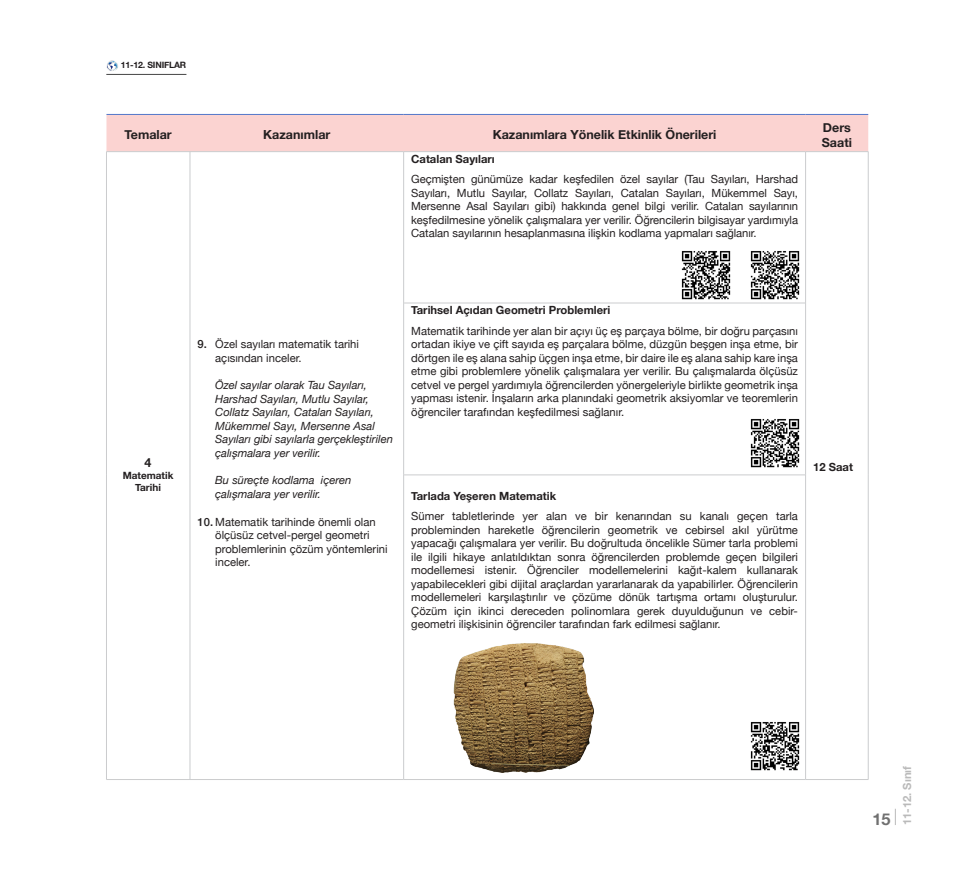
<style>
.page{position:relative;width:957px;height:886px;background:#fff}
.page>*{position:absolute;margin:0;border:0;box-sizing:border-box;transform-origin:0 0}
.t1{font:700 16.25px "Helvetica Neue";color:#707070}
.t2{font:700 12.5px/15px "Helvetica Neue";color:#231f20}
.t3{font:11.25px/13.5px "Helvetica Neue";color:#231f20;text-align:justify}
.t4{font:italic 11.25px/13.5px "Helvetica Neue";color:#231f20}
.t5{font:700 11.25px "Helvetica Neue";color:#231f20}
.t6{font:700 11.25px "Helvetica Neue";color:#bababa}
.t7{font:700 10px/12px "Helvetica Neue";color:#231f20;text-align:center}
.t8{font:700 8.75px "Helvetica Neue";letter-spacing:-.02em;color:#231f20}
.s1{font-weight:500}
</style>
<div class="page">
<svg style="left:895px;top:809px;width:1px;height:16px"></svg>
<svg style="left:106px;top:60px;width:12px;height:11px"></svg>
<hr style="left:106px;top:74px;width:80px;height:1px;background:#454545">
<div style="left:106px;top:115px;width:762px;height:36px;background:#fbd3d1"></div>
<hr style="left:868px;top:152px;width:1px;height:151px;background:#cbccce">
<hr style="left:868px;top:303px;width:1px;height:172px;background:#cbccce">
<hr style="left:868px;top:475px;width:1px;height:304px;background:#cbccce">
<hr style="left:106px;top:151px;width:84px;height:1px;background:#cbccce">
<hr style="left:106px;top:152px;width:1px;height:151px;background:#cbccce">
<hr style="left:190px;top:151px;width:214px;height:1px;background:#cbccce">
<hr style="left:106px;top:303px;width:1px;height:172px;background:#cbccce">
<hr style="left:106px;top:475px;width:1px;height:304px;background:#cbccce">
<hr style="left:106px;top:779px;width:84px;height:1px;background:#cbccce">
<hr style="left:190px;top:779px;width:214px;height:1px;background:#cbccce">
<hr style="left:404px;top:151px;width:401px;height:1px;background:#cbccce">
<hr style="left:805px;top:151px;width:63px;height:1px;background:#cbccce">
<hr style="left:805px;top:779px;width:63px;height:1px;background:#cbccce">
<hr style="left:404px;top:303px;width:401px;height:1px;background:#cbccce">
<hr style="left:404px;top:475px;width:401px;height:1px;background:#cbccce">
<hr style="left:404px;top:779px;width:401px;height:1px;background:#cbccce">
<hr style="left:189px;top:152px;width:1px;height:151px;background:#cbccce">
<hr style="left:189px;top:303px;width:1px;height:172px;background:#cbccce">
<hr style="left:189px;top:475px;width:1px;height:304px;background:#cbccce">
<hr style="left:403px;top:152px;width:1px;height:151px;background:#cbccce">
<hr style="left:805px;top:152px;width:1px;height:151px;background:#cbccce">
<hr style="left:403px;top:303px;width:1px;height:172px;background:#cbccce">
<hr style="left:805px;top:303px;width:1px;height:172px;background:#cbccce">
<hr style="left:403px;top:475px;width:1px;height:304px;background:#cbccce">
<hr style="left:805px;top:475px;width:1px;height:304px;background:#cbccce">
<hr style="left:106px;top:114px;width:84px;height:1px;background:#5277c9">
<hr style="left:190px;top:114px;width:214px;height:1px;background:#5277c9">
<hr style="left:404px;top:114px;width:401px;height:1px;background:#5277c9">
<hr style="left:805px;top:114px;width:63px;height:1px;background:#5277c9">
<img style="left:453px;top:643px;width:141px;height:129px">
<img style="left:750px;top:251px;width:50px;height:49px">
<img style="left:750px;top:419px;width:50px;height:49px">
<img style="left:750px;top:722px;width:50px;height:49px">
<img style="left:681px;top:251px;width:50px;height:49px">
<p class="t8" style="left:121px;top:58px;width:67px">11-12. SINIFLAR</p>
<p class="t2" style="left:125px;top:127px;width:49px">Temalar</p>
<p class="t2" style="left:263px;top:127px;width:69px">Kazanımlar</p>
<p class="t2" style="left:493px;top:127px;width:225px">Kazanımlara Yönelik Etkinlik Önerileri</p>
<p class="t2" style="left:822px;top:120px;width:32px">Ders<br>Saati</p>
<p class="t5" style="left:411px;top:150px;width:85px">Catalan Sayıları</p>
<p class="t3" style="left:411px;top:173px;width:388px">Geçmişten günümüze kadar keşfedilen özel sayılar (Tau Sayıları, Harshad Sayıları, Mutlu Sayılar, Collatz Sayıları, Catalan Sayıları, Mükemmel Sayı, Mersenne Asal Sayıları gibi) hakkında genel bilgi verilir. Catalan sayılarının keşfedilmesine yönelik çalışmalara yer verilir. Öğrencilerin bilgisayar yardımıyla Catalan sayılarının hesaplanmasına ilişkin kodlama yapmaları sağlanır.</p>
<p class="t2" style="left:145px;top:455px;width:8px">4</p>
<p class="t7" style="left:123px;top:470px;width:52px">Matematik<br>Tarihi</p>
<p class="t3" style="left:215px;top:338px;width:145px;text-indent:-18px"><span class="s1">9.</span> Özel sayıları matematik tarihi açısından inceler.</p>
<p class="t4" style="left:215px;top:379px;width:179px">Özel sayılar olarak Tau Sayıları, Harshad Sayıları, Mutlu Sayılar, Collatz Sayıları, Catalan Sayıları, Mükemmel Sayı, Mersenne Asal Sayıları gibi sayılarla gerçekleştirilen çalışmalara yer verilir.</p>
<p class="t4" style="left:215px;top:474px;width:138px">Bu süreçte kodlama içeren çalışmalara yer verilir.</p>
<p class="t3" style="left:215px;top:515px;width:174px;text-align:left;text-indent:-18px"><span class="s1">10.</span> Matematik tarihinde önemli olan ölçüsüz cetvel-pergel geometri problemlerinin çözüm yöntemlerini inceler.</p>
<p class="t5" style="left:411px;top:301px;width:201px">Tarihsel Açıdan Geometri Problemleri</p>
<p class="t3" style="left:411px;top:325px;width:388px">Matematik tarihinde yer alan bir açıyı üç eş parçaya bölme, bir doğru parçasını ortadan ikiye ve çift sayıda eş parçalara bölme, düzgün beşgen inşa etme, bir dörtgen ile eş alana sahip üçgen inşa etme, bir daire ile eş alana sahip kare inşa etme gibi problemlere yönelik çalışmalara yer verilir. Bu çalışmalarda ölçüsüz cetvel ve pergel yardımıyla öğrencilerden yönergeleriyle birlikte geometrik inşa yapması istenir. İnşaların arka planındaki geometrik aksiyomlar ve teoremlerin öğrenciler tarafından keşfedilmesi sağlanır.</p>
<p class="t5" style="left:411px;top:487px;width:146px">Tarlada Yeşeren Matematik</p>
<p class="t3" style="left:411px;top:510px;width:388px">Sümer tabletlerinde yer alan ve bir kenarından su kanalı geçen tarla probleminden hareketle öğrencilerin geometrik ve cebirsel akıl yürütme yapacağı çalışmalara yer verilir. Bu doğrultuda öncelikle Sümer tarla problemi ile ilgili hikaye anlatıldıktan sonra öğrencilerden problemde geçen bilgileri modellemesi istenir. Öğrenciler modellemelerini kağıt-kalem kullanarak yapabilecekleri gibi dijital araçlardan yararlanarak da yapabilirler. Öğrencilerin modellemeleri karşılaştırılır ve çözüme dönük tartışma ortamı oluşturulur.<br>Çözüm için ikinci dereceden polinomlara gerek duyulduğunun ve cebir&shy;geometri ilişkisinin öğrenciler tarafından fark edilmesi sağlanır.</p>
<p class="t5" style="left:813px;top:458px;width:41px">12 Saat</p>
<h1 class="t1" style="left:872px;top:806px;width:20px">15</h1>
<p class="t6" style="left:898px;top:825px;width:61px;rotate:-90deg">11-12. Sınıf</p>
</div>
